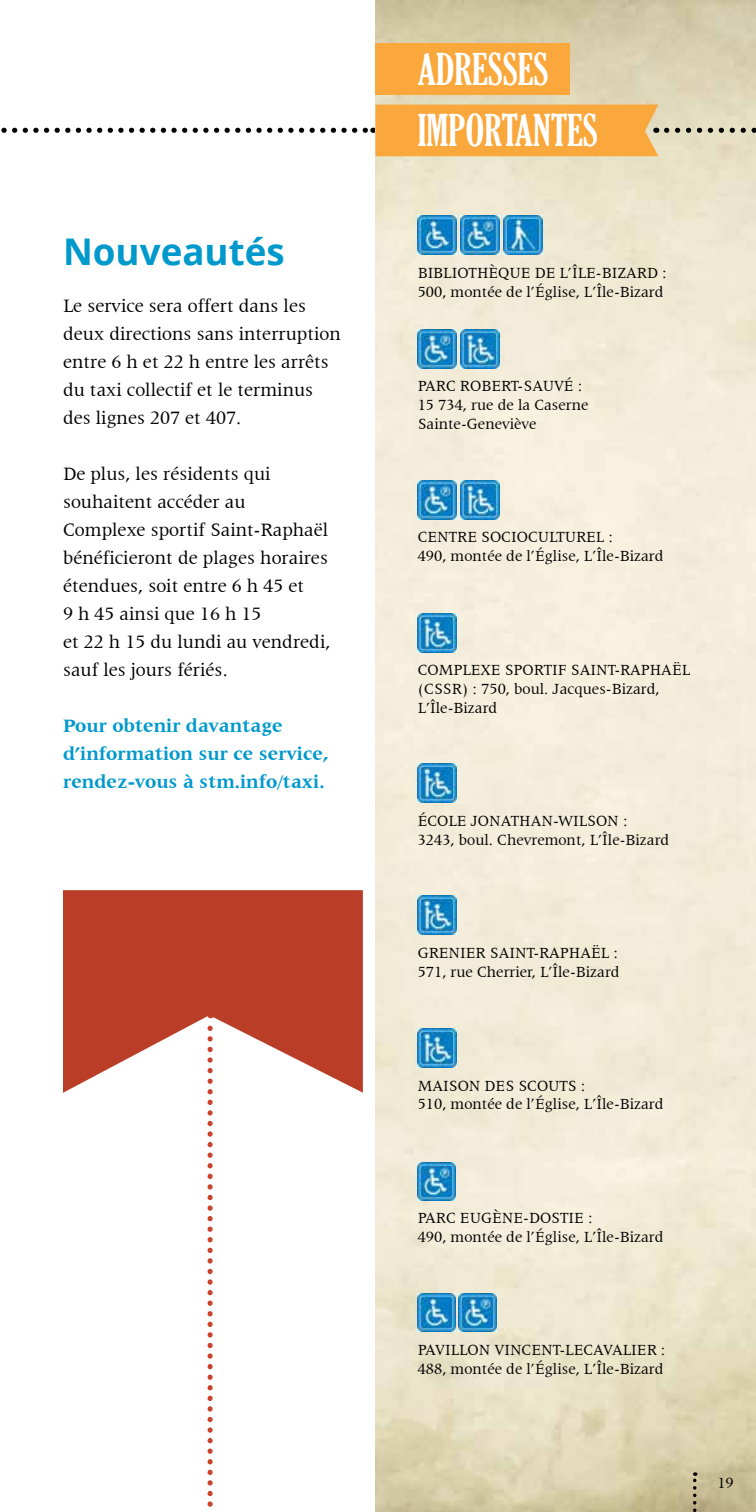
<style>
.page{position:relative;width:756px;height:1512px;background:#fff}
.page>*{position:absolute;margin:0;border:0;box-sizing:border-box;transform-origin:0 0}
.t1{font:extra-condensed 42px/61.2px "Gloucester";color:#fff}
.t2{font:700 36.75px "Open Sans";color:#09c}
.t3{font:19.25px/28px "Latin 725 BT";color:#000}
.t4{font:700 19.25px/28px "Latin 725 BT";color:#09c}
.t5{font:15.75px/18.9px "Latin 725 BT";color:#000}
</style>
<div class="page">
<img style="left:375px;top:0;width:381px;height:1512px">
<div style="left:375px;top:43px;width:195px;height:51px;background:#faa73b"></div>
<svg style="left:1px;top:105px;width:657px;height:51px"></svg>
<svg style="left:667px;top:128px;width:89px;height:5px"></svg>
<svg style="left:207px;top:1093px;width:6px;height:414px"></svg>
<svg style="left:63px;top:890px;width:300px;height:203px;fill:#ba3e27"></svg>
<img style="left:418px;top:216px;width:39px;height:39px">
<img style="left:418px;top:1294px;width:37px;height:38px">
<img style="left:460px;top:216px;width:39px;height:39px">
<img style="left:503px;top:216px;width:39px;height:39px">
<img style="left:418px;top:481px;width:39px;height:39px">
<img style="left:459px;top:1294px;width:38px;height:38px">
<img style="left:418px;top:1163px;width:37px;height:37px">
<img style="left:418px;top:329px;width:39px;height:39px">
<img style="left:460px;top:481px;width:39px;height:39px">
<img style="left:418px;top:613px;width:39px;height:39px">
<img style="left:418px;top:764px;width:39px;height:39px">
<img style="left:418px;top:896px;width:39px;height:39px">
<img style="left:418px;top:1029px;width:39px;height:39px">
<img style="left:460px;top:329px;width:39px;height:39px">
<svg style="left:693px;top:1472px;width:3px;height:40px"></svg>
<h2 class="t2" style="left:63px;top:226px;width:223px">Nouveautés</h2>
<p class="t3" style="left:63px;top:292px;width:279px">Le service sera offert dans les deux directions sans interruption entre 6 h et 22 h entre les arrêts du taxi collectif et le terminus des lignes 207 et 407.</p>
<p class="t3" style="left:63px;top:460px;width:269px">De plus, les résidents qui souhaitent accéder au<br>Complexe sportif Saint-Raphaël bénéficieront de plages horaires étendues, soit entre 6 h 45 et<br>9 h 45 ainsi que 16 h 15<br>et 22 h 15 du lundi au vendredi, sauf les jours fériés.</p>
<p class="t4" style="left:63px;top:712px;width:267px">Pour obtenir davantage d’information sur ce service, rendez-vous à stm.info/taxi.</p>
<h1 class="t1" style="left:418px;top:39px;width:182px">ADRESSES<br>IMPORTANTES</h1>
<p class="t5" style="left:418px;top:263px;width:251px">BIBLIOTHÈQUE DE L’ÎLE-BIZARD :<br>500, montée de l’Église, L’Île-Bizard</p>
<p class="t5" style="left:418px;top:377px;width:172px">PARC ROBERT-SAUVÉ :<br>15 734, rue de la Caserne<br>Sainte-Geneviève</p>
<p class="t5" style="left:418px;top:528px;width:247px">CENTRE SOCIOCULTUREL :<br>490, montée de l’Église, L’Île-Bizard</p>
<p class="t5" style="left:418px;top:660px;width:274px">COMPLEXE SPORTIF SAINT-RAPHAËL (CSSR) : 750, boul. Jacques-Bizard,<br>L’Île-Bizard</p>
<p class="t5" style="left:418px;top:811px;width:253px">ÉCOLE JONATHAN-WILSON :<br>3243, boul. Chevremont, L’Île-Bizard</p>
<p class="t5" style="left:418px;top:944px;width:204px">GRENIER SAINT-RAPHAËL :<br>571, rue Cherrier, L’Île-Bizard</p>
<p class="t5" style="left:418px;top:1076px;width:247px">MAISON DES SCOUTS :<br>510, montée de l’Église, L’Île-Bizard</p>
<p class="t5" style="left:418px;top:1208px;width:247px">PARC EUGÈNE-DOSTIE :<br>490, montée de l’Église, L’Île-Bizard</p>
<p class="t5" style="left:418px;top:1341px;width:249px">PAVILLON VINCENT-LECAVALIER :<br>488, montée de l’Église, L’Île-Bizard</p>
<p class="t5" style="left:717px;top:1474px;width:18px">19</p>
</div>
